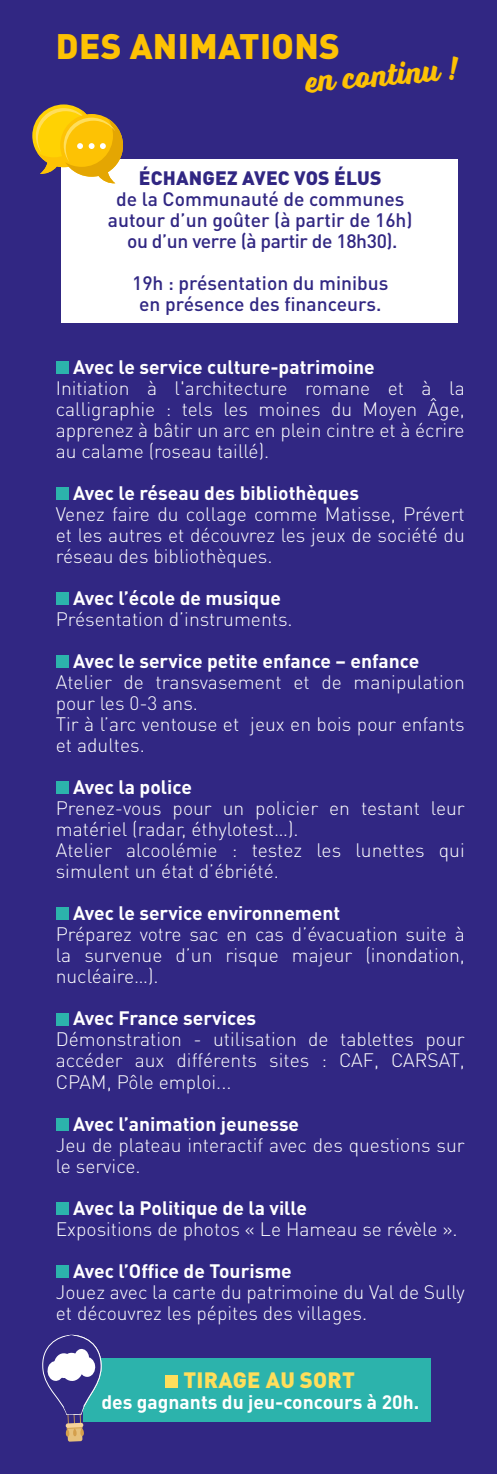
<style>
.page{position:relative;width:497px;height:1474px;background:#fff}
.page>*{position:absolute;margin:0;border:0;box-sizing:border-box;transform-origin:0 0}
.t1{font:900 35px "DIN Pro";letter-spacing:.01em;color:#fdc204}
.t2{font:700 33.6px "Voltage";color:#fdc204}
.t3{font:900 22.05px "DIN Pro";letter-spacing:.01em;color:#ffde5b}
.t4{font:300 19.25px/21px "DIN Pro";color:#fff;text-align:justify}
.t5{font:700 19.25px "DIN Pro";color:#fff}
.t6{font:500 19.25px/21px "DIN Pro";color:#312783;text-align:center}
.t7{font:900 19.25px "DIN Pro";letter-spacing:.01em;color:#312783}
</style>
<div class="page">
<div style="left:0;top:0;width:496px;height:1473px;background:#312783"></div>
<div style="left:61px;top:159px;width:395px;height:164px;background:#fff"></div>
<div style="left:83px;top:1358px;width:347px;height:63px;background:#2cb3ac"></div>
<div style="left:56px;top:361px;width:13px;height:13px;background:#2cb3ac"></div>
<div style="left:56px;top:487px;width:13px;height:13px;background:#2cb3ac"></div>
<div style="left:56px;top:592px;width:13px;height:13px;background:#2cb3ac"></div>
<div style="left:56px;top:655px;width:13px;height:13px;background:#2cb3ac"></div>
<div style="left:56px;top:781px;width:13px;height:13px;background:#2cb3ac"></div>
<div style="left:56px;top:907px;width:13px;height:13px;background:#2cb3ac"></div>
<div style="left:56px;top:1012px;width:13px;height:13px;background:#2cb3ac"></div>
<div style="left:56px;top:1117px;width:13px;height:13px;background:#2cb3ac"></div>
<div style="left:56px;top:1201px;width:13px;height:13px;background:#2cb3ac"></div>
<div style="left:56px;top:1264px;width:13px;height:13px;background:#2cb3ac"></div>
<div style="left:165px;top:1374px;width:13px;height:13px;background:#ffde5b"></div>
<svg style="left:42px;top:1334px;width:60px;height:107px"></svg>
<svg style="left:32px;top:104px;width:91px;height:80px"></svg>
<h1 class="t1" style="left:56px;top:23px;width:285px">DES ANIMATIONS</h1>
<h2 class="t2" style="left:303px;top:61px;width:156px;rotate:-5deg">en continu !</h2>
<p class="t7" style="left:139px;top:165px;width:244px">ÉCHANGEZ AVEC VOS ÉLUS</p>
<p class="t6" style="left:108px;top:188px;width:306px">de la Communauté de communes autour d’un goûter (à partir de 16h) ou d’un verre (à partir de 18h30).</p>
<p class="t6" style="left:132px;top:272px;width:257px">19h : présentation du minibus en présence des financeurs.</p>
<p class="t5" style="left:73px;top:354px;width:303px">Avec le service culture-patrimoine</p>
<p class="t4" style="left:56px;top:377px;width:410px">Initiation à l'architecture romane et à la calligraphie : tels les moines du Moyen Âge, apprenez à bâtir un arc en plein cintre et à écrire au calame (roseau taillé).</p>
<p class="t5" style="left:73px;top:480px;width:287px">Avec le réseau des bibliothèques</p>
<p class="t4" style="left:56px;top:503px;width:410px">Venez faire du collage comme Matisse, Prévert et les autres et découvrez les jeux de société du réseau des bibliothèques.</p>
<p class="t5" style="left:73px;top:585px;width:209px">Avec l’école de musique</p>
<p class="t4" style="left:56px;top:608px;width:238px">Présentation d’instruments.</p>
<p class="t5" style="left:73px;top:648px;width:347px">Avec le service petite enfance – enfance</p>
<p class="t4" style="left:56px;top:671px;width:410px;text-align:left">Atelier de transvasement et de manipulation pour les 0-3 ans.<br>Tir à l’arc ventouse et jeux en bois pour enfants et adultes.</p>
<p class="t5" style="left:73px;top:774px;width:120px">Avec la police</p>
<p class="t4" style="left:56px;top:797px;width:410px;text-align:left">Prenez-vous pour un policier en testant leur matériel (radar, éthylotest…).<br>Atelier alcoolémie : testez les lunettes qui simulent un état d’ébriété.</p>
<p class="t5" style="left:73px;top:900px;width:268px">Avec le service environnement</p>
<p class="t4" style="left:56px;top:923px;width:410px">Préparez votre sac en cas d’évacuation suite à la survenue d’un risque majeur (inondation, nucléaire…).</p>
<p class="t5" style="left:73px;top:1005px;width:184px">Avec France services</p>
<p class="t4" style="left:56px;top:1028px;width:410px">Démonstration - utilisation de tablettes pour accéder aux différents sites : CAF, CARSAT, CPAM, Pôle emploi...</p>
<p class="t5" style="left:73px;top:1110px;width:227px">Avec l’animation jeunesse</p>
<p class="t4" style="left:56px;top:1133px;width:410px">Jeu de plateau interactif avec des questions sur le service.</p>
<p class="t5" style="left:73px;top:1194px;width:235px">Avec la Politique de la ville</p>
<p class="t4" style="left:56px;top:1217px;width:403px">Expositions de photos « Le Hameau se révèle ».</p>
<p class="t5" style="left:73px;top:1257px;width:220px">Avec l’Office de Tourisme</p>
<p class="t4" style="left:56px;top:1280px;width:410px">Jouez avec la carte du patrimoine du Val de Sully et découvrez les pépites des villages.</p>
<p class="t3" style="left:183px;top:1364px;width:173px">TIRAGE AU SORT</p>
<p class="t5" style="left:101px;top:1388px;width:319px">des gagnants du jeu-concours à 20h.</p>
</div>
